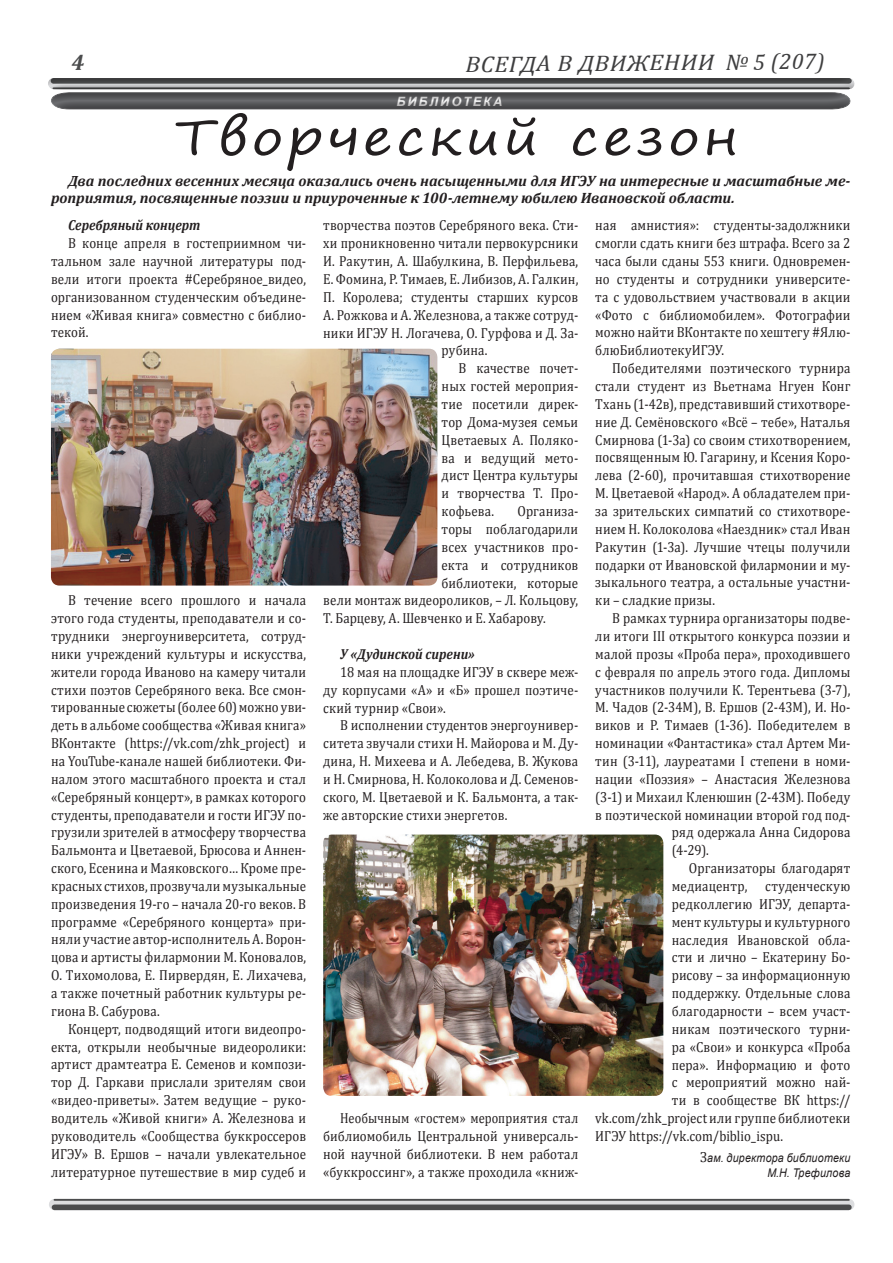
<style>
.page{position:relative;width:893px;height:1263px;background:#fff}
.page>*{position:absolute;margin:0;border:0;box-sizing:border-box;transform-origin:0 0}
.t1{font:48.75px "Segoe Print";letter-spacing:.075em;color:#231f20;scale:1.16 1}
.t2{font:italic 22.5px "Cambria";color:#3e3e3f;scale:1.09 1}
.t3{font:italic 700 15px/17px "Cambria";letter-spacing:-.005em;color:#231f20}
.t4{font:14.55px/17.9px "Cambria";letter-spacing:.01em;color:#231f20;text-align:justify;scale:.89 1}
.t5{font:14.55px/17.9px "Cambria";letter-spacing:.01em;color:#231f20;text-align:justify;scale:.85 1}
.t6{font:italic 700 14.55px "Cambria";color:#231f20;scale:.89 1}
.t7{font:italic 700 12.9px "Arial";letter-spacing:.15em;color:#fff}
.t8{font:italic 12px/15px "Arial";letter-spacing:.02em;color:#231f20;text-align:right;scale:.89 1}
.s1{font-family:"Cambria";font-style:normal;font-size:14.55px}
</style>
<div class="page">
<div style="left:54px;top:1199px;width:795px;height:11px;background:#dcdddf"></div>
<hr style="left:54px;top:1199px;width:795px;height:2px;background:#4b4c4d">
<div style="left:54px;top:1204px;width:795px;height:6px;background:#4b4c4d"></div>
<div style="left:50px;top:79px;width:801px;height:33px;background:#231f20;opacity:.5"></div>
<img style="left:323px;top:834px;width:340px;height:262px">
<img style="left:51px;top:349px;width:386px;height:236px">
<h2 class="t2" style="left:465px;top:50px;width:331px;rotate:-1deg">ВСЕГДА В ДВИЖЕНИИ № 5 (207)</h2>
<p class="t7" style="left:396px;top:93px;width:107px">БИБЛИОТЕКА</p>
<h1 class="t1" style="left:175px;top:94px;width:486px">Творческий сезон</h1>
<p class="t3" style="left:51px;top:172px;width:801px;text-indent:17px">Два последних весенних месяца оказались очень насыщенными для ИГЭУ на интересные и масштабные ме&shy;роприятия, посвященные поэзии и приуроченные к 100-летнему юбилею Ивановской области.</p>
<p class="t6" style="left:68px;top:215px;width:150px">Серебряный концерт</p>
<p class="t4" style="left:51px;top:234px;width:288px;text-indent:17px">В конце апреля в гостеприимном чи&shy;тальном зале научной литературы под&shy;вели итоги проекта #Серебряное_видео, организованном студенческим объедине&shy;нием «Живая книга» совместно с библио&shy;текой.</p>
<p class="t4" style="left:323px;top:216px;width:288px">творчества поэтов Серебряного века. Сти-</p>
<p class="t4" style="left:323px;top:234px;width:288px">хи проникновенно читали первокурсники</p>
<p class="t4" style="left:323px;top:252px;width:288px">И. Ракутин, А. Шабулкина, В. Перфильева,</p>
<p class="t4" style="left:323px;top:270px;width:288px">Е. Фомина, Р. Тимаев, Е. Либизов, А. Галкин,</p>
<p class="t4" style="left:323px;top:288px;width:288px">П. Королева; студенты старших курсов</p>
<p class="t4" style="left:323px;top:306px;width:288px">А. Рожкова и А. Железнова, а также сотруд-</p>
<p class="t4" style="left:323px;top:324px;width:288px">ники ИГЭУ Н. Логачева, О. Гурфова и Д. За-</p>
<p class="t4" style="left:442px;top:341px;width:53px">рубина.</p>
<p class="t4" style="left:459px;top:359px;width:136px">В качестве почет-</p>
<p class="t4" style="left:442px;top:377px;width:155px">ных гостей мероприя-</p>
<p class="t4" style="left:442px;top:395px;width:155px">тие посетили дирек-</p>
<p class="t4" style="left:442px;top:413px;width:155px">тор Дома-музея семьи</p>
<p class="t4" style="left:442px;top:431px;width:155px">Цветаевых А. Поляко-</p>
<p class="t4" style="left:442px;top:449px;width:155px">ва и ведущий мето-</p>
<p class="t4" style="left:442px;top:466px;width:155px">дист Центра культуры</p>
<p class="t4" style="left:442px;top:484px;width:155px">и творчества Т. Про-</p>
<p class="t4" style="left:442px;top:502px;width:60px">кофьева.</p>
<p class="t4" style="left:517px;top:502px;width:70px">Организа-</p>
<p class="t4" style="left:442px;top:520px;width:155px">торы поблагодарили</p>
<p class="t4" style="left:442px;top:538px;width:155px">всех участников про-</p>
<p class="t4" style="left:442px;top:556px;width:155px">екта и сотрудников</p>
<p class="t4" style="left:442px;top:574px;width:155px">библиотеки, которые</p>
<p class="t4" style="left:323px;top:591px;width:288px">вели монтаж видеороликов, – Л. Кольцову,</p>
<p class="t4" style="left:323px;top:609px;width:252px">Т. Барцеву, А. Шевченко и Е. Хабарову.</p>
<p class="t6" style="left:340px;top:644px;width:153px">У «Дудинской сирени»</p>
<p class="t4" style="left:323px;top:663px;width:288px;text-indent:17px">18 мая на площадке ИГЭУ в сквере меж&shy;ду корпусами «А» и «Б» прошел поэтиче&shy;ский турнир «Свои».</p>
<p class="t4" style="left:323px;top:716px;width:288px;text-indent:17px">В исполнении студентов энергоунивер&shy;ситета звучали стихи Н. Майорова и М. Ду&shy;дина, Н. Михеева и А. Лебедева, В. Жукова и Н. Смирнова, Н. Колоколова и Д. Семенов&shy;ского, М. Цветаевой и К. Бальмонта, а так&shy;же авторские стихи энергетов.</p>
<p class="t4" style="left:595px;top:216px;width:288px">ная амнистия»: студенты-задолжники смогли сдать книги без штрафа. Всего за 2 часа были сданы 553 книги. Одновремен&shy;но студенты и сотрудники университе&shy;та с удовольствием участвовали в акции «Фото с библиомобилем». Фотографии можно найти ВКонтакте по хештегу #Ялю&shy;блюБиблиотекуИГЭУ.</p>
<p class="t4" style="left:595px;top:359px;width:288px;text-indent:17px">Победителями поэтического турнира стали студент из Вьетнама Нгуен Конг Тхань (1-42в), представивший стихотворе&shy;ние Д. Семёновского «Всё – тебе», Наталья Смирнова (1-3а) со своим стихотворением, посвященным Ю. Гагарину, и Ксения Коро&shy;лева (2-60), прочитавшая стихотворение М. Цветаевой «Народ». А обладателем при&shy;за зрительских симпатий со стихотворе&shy;нием Н. Колоколова «Наездник» стал Иван Ракутин (1-3а). Лучшие чтецы получили подарки от Ивановской филармонии и му&shy;зыкального театра, а остальные участни&shy;ки – сладкие призы.</p>
<p class="t4" style="left:612px;top:609px;width:269px">В рамках турнира организаторы подве-</p>
<p class="t4" style="left:595px;top:627px;width:288px">ли итоги III открытого конкурса поэзии и</p>
<p class="t4" style="left:595px;top:645px;width:288px">малой прозы «Проба пера», проходившего</p>
<p class="t4" style="left:595px;top:663px;width:288px">с февраля по апрель этого года. Дипломы</p>
<p class="t4" style="left:595px;top:681px;width:288px">участников получили К. Терентьева (3-7),</p>
<p class="t4" style="left:595px;top:698px;width:288px">М. Чадов (2-34М), В. Ершов (2-43М), И. Но-</p>
<p class="t4" style="left:595px;top:716px;width:288px">виков и Р. Тимаев (1-36). Победителем в</p>
<p class="t4" style="left:595px;top:734px;width:288px">номинации «Фантастика» стал Артем Ми-</p>
<p class="t4" style="left:595px;top:752px;width:288px">тин (3-11), лауреатами I степени в номи-</p>
<p class="t4" style="left:595px;top:770px;width:288px">нации «Поэзия» – Анастасия Железнова</p>
<p class="t4" style="left:595px;top:788px;width:288px">(3-1) и Михаил Кленюшин (2-43М). Победу</p>
<p class="t4" style="left:595px;top:805px;width:288px">в поэтической номинации второй год под-</p>
<p class="t4" style="left:672px;top:823px;width:202px">ряд одержала Анна Сидорова</p>
<p class="t4" style="left:672px;top:841px;width:43px">(4-29).</p>
<p class="t4" style="left:689px;top:859px;width:183px">Организаторы благодарят</p>
<p class="t4" style="left:672px;top:877px;width:202px">медиацентр, студенческую</p>
<p class="t4" style="left:672px;top:895px;width:202px">редколлегию ИГЭУ, департа-</p>
<p class="t4" style="left:672px;top:913px;width:202px">мент культуры и культурного</p>
<p class="t4" style="left:672px;top:930px;width:202px">наследия Ивановской обла-</p>
<p class="t4" style="left:672px;top:948px;width:202px">сти и лично – Екатерину Бо-</p>
<p class="t4" style="left:672px;top:966px;width:202px">рисову – за информационную</p>
<p class="t4" style="left:672px;top:984px;width:202px">поддержку. Отдельные слова</p>
<p class="t4" style="left:672px;top:1002px;width:202px">благодарности – всем участ-</p>
<p class="t4" style="left:672px;top:1020px;width:202px">никам поэтического турни-</p>
<p class="t4" style="left:672px;top:1038px;width:202px">ра «Свои» и конкурса «Проба</p>
<p class="t4" style="left:672px;top:1055px;width:202px">пера». Информацию и фото</p>
<p class="t4" style="left:672px;top:1073px;width:202px">с мероприятий можно най-</p>
<p class="t4" style="left:672px;top:1091px;width:202px">ти в сообществе ВК https://</p>
<p class="t4" style="left:595px;top:1109px;width:288px">vk.com/zhk_project или группе библиотеки</p>
<p class="t4" style="left:595px;top:1127px;width:212px">ИГЭУ https://vk.com/biblio_ispu.</p>
<p class="t8" style="left:700px;top:1150px;width:170px"><span class="s1">З</span>ам. директора библиотеки<br>М.Н. Трефилова</p>
<p class="t4" style="left:51px;top:591px;width:288px;text-indent:17px">В течение всего прошлого и начала этого года студенты, преподаватели и со&shy;трудники энергоуниверситета, сотруд&shy;ники учреждений культуры и искусства, жители города Иваново на камеру читали стихи поэтов Серебряного века. Все смон&shy;тированные сюжеты (более 60) можно уви&shy;деть в альбоме сообщества «Живая книга» ВКонтакте (https://vk.com/zhk_project) и на YouTube-канале нашей библиотеки. Фи&shy;налом этого масштабного проекта и стал «Серебряный концерт», в рамках которого студенты, преподаватели и гости ИГЭУ по&shy;грузили зрителей в атмосферу творчества Бальмонта и Цветаевой, Брюсова и Аннен&shy;ского, Есенина и Маяковского… Кроме пре&shy;красных стихов, прозвучали музыкальные произведения 19-го – начала 20-го веков. В программе «Серебряного концерта» при&shy;няли участие автор-исполнитель А. Ворон&shy;цова и артисты филармонии М. Коновалов, О. Тихомолова, Е. Пирвердян, Е. Лихачева, а также почетный работник культуры ре&shy;гиона В. Сабурова.</p>
<p class="t4" style="left:51px;top:1020px;width:288px;text-indent:17px">Концерт, подводящий итоги видеопро&shy;екта, открыли необычные видеоролики: артист драмтеатра Е. Семенов и компози&shy;тор Д. Гаркави прислали зрителям свои «видео-приветы». Затем ведущие – руко&shy;водитель «Живой книги» А. Железнова и руководитель «Сообщества буккроссеров ИГЭУ» В. Ершов – начали увлекательное литературное путешествие в мир судеб и</p>
<p class="t5" style="left:323px;top:1109px;width:302px;text-indent:17px">Необычным «гостем» мероприятия стал библиомобиль Центральной универсаль&shy;ной научной библиотеки. В нем работал «буккроссинг», а также проходила «книж-</p>
</div>
